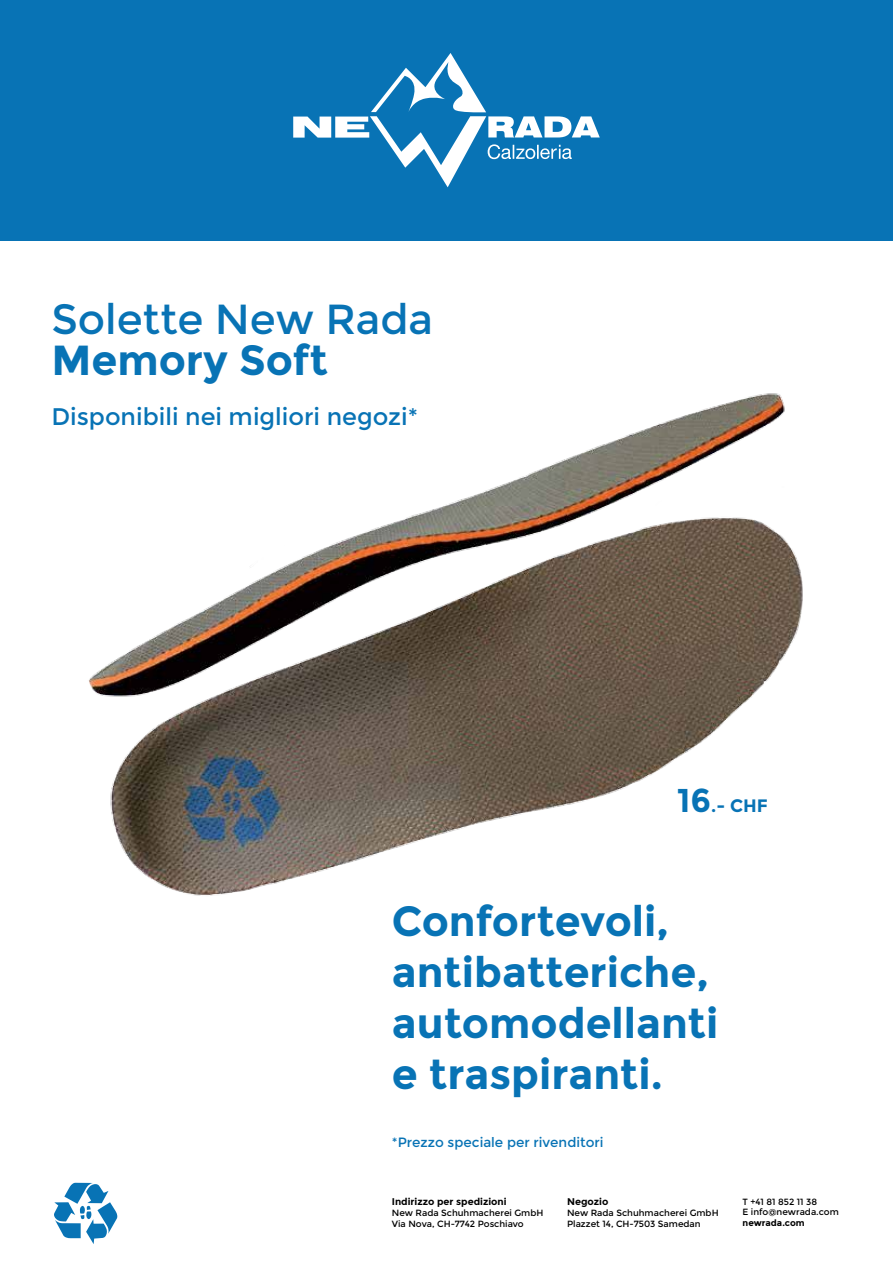
<style>
.page{position:relative;width:893px;height:1263px;background:#fff}
.page>*{position:absolute;margin:0;border:0;box-sizing:border-box;transform-origin:0 0}
.t1{font:700 42px/51px "Montserrat";color:#0873b5}
.t2{font:42px "Montserrat";color:#0873b5}
.t3{font:24px "Montserrat";color:#0873b5}
.t4{font:700 18px "Montserrat";color:#0873b5}
.t5{font:13.5px "Montserrat";color:#0873b5}
.t6{font:700 9.75px "Montserrat";color:#000}
.t7{font:9px/10.8px "Montserrat";color:#000}
.t8{font:700 9px "Montserrat";color:#000}
.s1{font-size:33px}
</style>
<div class="page">
<div style="left:0;top:0;width:893px;height:240px;background:#0873b5"></div>
<img style="left:89px;top:393px;width:714px;height:503px">
<svg style="left:54px;top:1183px;width:63px;height:61px"></svg>
<svg style="left:293px;top:53px;width:307px;height:134px"></svg>
<h1 class="t2" style="left:51px;top:295px;width:383px">Solette New Rada</h1>
<h1 class="t1" style="left:51px;top:334px;width:278px">Memory Soft</h1>
<h2 class="t3" style="left:51px;top:403px;width:368px">Disponibili nei migliori negozi*</h2>
<h3 class="t4" style="left:677px;top:795px;width:92px"><span class="s1">16</span>.- CHF</h3>
<h1 class="t1" style="left:392px;top:896px;width:328px">Confortevoli, antibatteriche, automodellanti e traspiranti.</h1>
<h3 class="t5" style="left:392px;top:1135px;width:213px">*Prezzo speciale per rivenditori</h3>
<p class="t6" style="left:392px;top:1196px;width:116px">Indirizzo per spedizioni</p>
<p class="t7" style="left:392px;top:1208px;width:153px">New Rada Schuhmacherei GmbH<br>Via Nova, CH-7742 Poschiavo</p>
<p class="t6" style="left:567px;top:1196px;width:43px">Negozio</p>
<p class="t7" style="left:567px;top:1208px;width:153px">New Rada Schuhmacherei GmbH<br>Plazzet 14, CH-7503 Samedan</p>
<p class="t7" style="left:743px;top:1196px;width:98px">T +41 81 852 11 38<br>E info@newrada.com</p>
<p class="t8" style="left:743px;top:1218px;width:64px">newrada.com</p>
</div>
